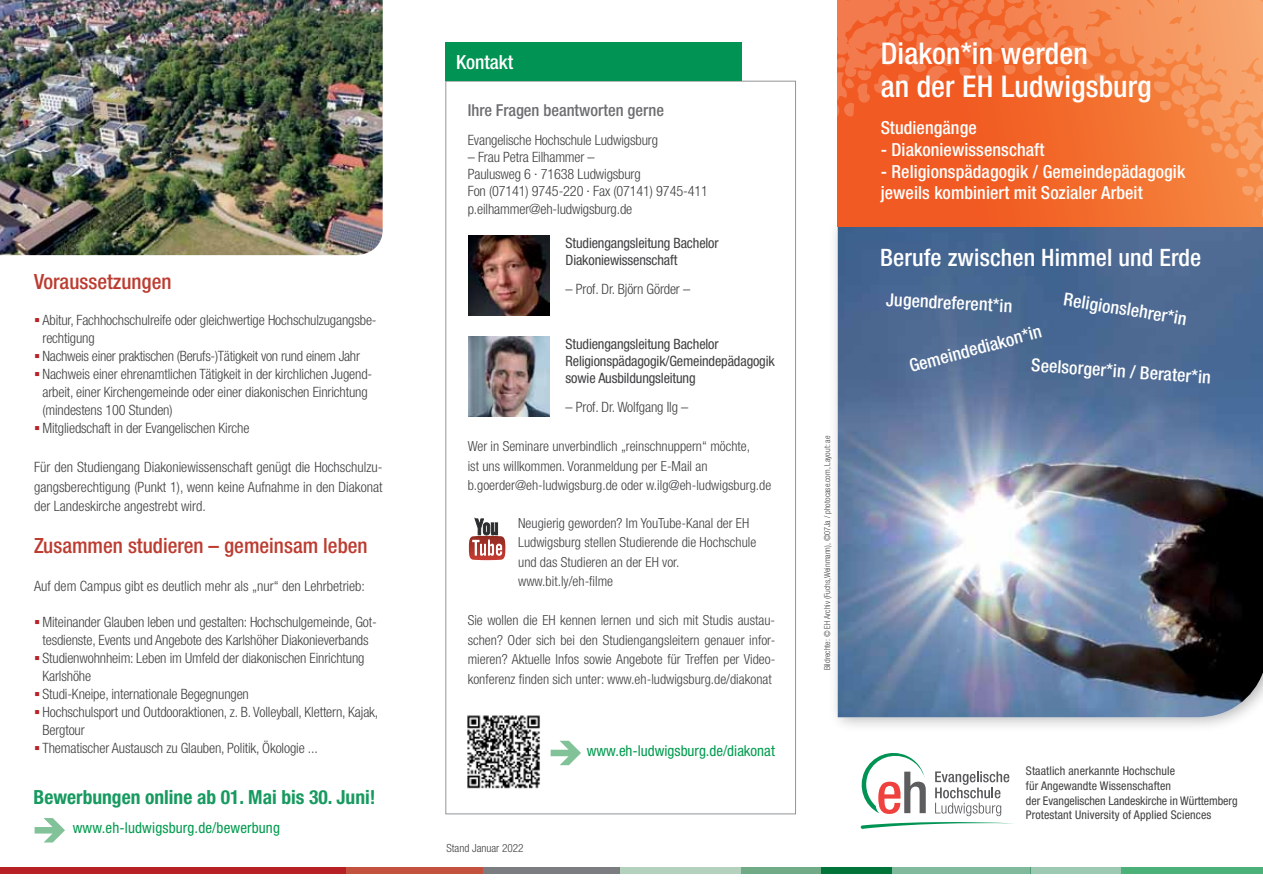
<style>
.page{position:relative;width:1263px;height:893px;background:#fff}
.page>*{position:absolute;margin:0;border:0;box-sizing:border-box;transform-origin:0 0}
.t1{font:500 condensed 30px/33px "Helvetica Neue LTW1 G";letter-spacing:.005em;color:#fff}
.t2{font:500 condensed 24px "Helvetica Neue LTW1 G";letter-spacing:.005em;color:#fff}
.t3{font:500 condensed 21px "Helvetica Neue LTW1 G";color:#bc3c30}
.t4{font:700 condensed 19.5px "Helvetica Neue LT";color:#179a60}
.t5{font:500 condensed 19.5px "Helvetica Neue LTW1 G";color:#fff}
.t6{font:500 condensed 18px/21.6px "Helvetica Neue LTW1 G";letter-spacing:.005em;color:#fff}
.t7{font:500 condensed 16.5px "Helvetica Neue LTW1 G";color:#6d6e70}
.t8{font:condensed 15px "Helvetica Neue LTW1 G";letter-spacing:.01em;color:#009b4e}
.t9{font:300 condensed 14.25px/18px "Helvetica Neue LT";letter-spacing:-.01em;color:#414042}
.t10{font:condensed 14.25px/17.1px "Helvetica Neue LTW1 G";letter-spacing:-.01em;color:#414042}
.t11{font:300 condensed 13.8px/19.5px "Helvetica Neue LT";color:#414042}
.t12{font:condensed 12px/14.7px "Helvetica Neue LTW1 G";letter-spacing:.01em;color:#414042}
.t13{font:300 condensed 11.25px "Helvetica Neue LT";color:#414042}
.t14{font:300 condensed 8.25px "Helvetica Neue LT";color:#414042}
</style>
<div class="page">
<div style="left:445px;top:43px;width:297px;height:38px;background:#009353"></div>
<img style="left:0;top:0;width:383px;height:255px">
<img style="left:467px;top:715px;width:73px;height:74px">
<svg style="left:551px;top:741px;width:30px;height:24px"></svg>
<img style="left:468px;top:235px;width:82px;height:80px">
<img style="left:468px;top:336px;width:82px;height:81px">
<svg style="left:469px;top:519px;width:36px;height:41px"></svg>
<div style="left:1030px;top:867px;width:92px;height:7px;background:#9dc8b1"></div>
<div style="left:814px;top:867px;width:78px;height:7px;background:#007439"></div>
<div style="left:740px;top:867px;width:81px;height:7px;background:#70aa87"></div>
<div style="left:619px;top:867px;width:122px;height:7px;background:#b4d1bd"></div>
<div style="left:483px;top:867px;width:136px;height:7px;background:#7c7d80"></div>
<div style="left:345px;top:867px;width:138px;height:7px;background:#c2513e"></div>
<div style="left:0;top:867px;width:345px;height:7px;background:#b72126"></div>
<div style="left:891px;top:867px;width:139px;height:7px;background:#80b99c"></div>
<div style="left:1121px;top:867px;width:142px;height:7px;background:#4cb079"></div>
<svg style="left:35px;top:818px;width:30px;height:24px"></svg>
<svg style="left:935px;top:771px;width:74px;height:45px"></svg>
<svg style="left:861px;top:753px;width:65px;height:61px"></svg>
<svg style="left:861px;top:822px;width:152px;height:7px"></svg>
<div style="left:827px;top:214px;width:436px;height:519px;background:#000;opacity:.3"></div>
<img style="left:838px;top:226px;width:425px;height:491px">
<svg style="left:838px;top:0;width:425px;height:226px;background:#f3743a"></svg>
<h3 class="t3" style="left:34px;top:269px;width:139px">Voraussetzungen</h3>
<p class="t9" style="left:43px;top:311px;width:336px">Abitur, Fachhochschulreife oder gleichwertige Hochschulzugangsbe&shy;rechtigung<br>Nachweis einer praktischen (Berufs-)Tätigkeit von rund einem Jahr Nachweis einer ehrenamtlichen Tätigkeit in der kirchlichen Jugend&shy;arbeit, einer Kirchengemeinde oder einer diakonischen Einrichtung (mindestens 100 Stunden)<br>Mitgliedschaft in der Evangelischen Kirche</p>
<p class="t9" style="left:34px;top:457px;width:350px;line-height:19.5px;text-align:justify">Für den Studiengang Diakoniewissenschaft genügt die Hochschulzu&shy;gangsberechtigung (Punkt 1), wenn keine Aufnahme in den Diakonat der Landeskirche angestrebt wird.</p>
<h3 class="t3" style="left:34px;top:533px;width:335px">Zusammen studieren – gemeinsam leben</h3>
<p class="t9" style="left:34px;top:577px;width:333px">Auf dem Campus gibt es deutlich mehr als „nur“ den Lehrbetrieb:</p>
<p class="t9" style="left:43px;top:613px;width:337px">Miteinander Glauben leben und gestalten: Hochschulgemeinde, Got&shy;tesdienste, Events und Angebote des Karlshöher Diakonieverbands Studienwohnheim: Leben im Umfeld der diakonischen Einrichtung Karlshöhe<br>Studi-Kneipe, internationale Begegnungen<br>Hochschulsport und Outdooraktionen, z. B. Volleyball, Klettern, Kajak, Bergtour<br>Thematischer Austausch zu Glauben, Politik, Ökologie ...</p>
<h3 class="t4" style="left:34px;top:785px;width:343px">Bewerbungen online ab 01. Mai bis 30. Juni!</h3>
<p class="t8" style="left:73px;top:819px;width:209px">www.eh-ludwigsburg.de/bewerbung</p>
<h3 class="t5" style="left:456px;top:50px;width:59px">Kontakt</h3>
<p class="t7" style="left:468px;top:100px;width:198px">Ihre Fragen beantworten gerne</p>
<p class="t9" style="left:468px;top:131px;width:192px">Evangelische Hochschule Ludwigsburg</p>
<p class="t9" style="left:468px;top:148px;width:242px;line-height:17.1px">– Frau Petra Eilhammer –<br>Paulusweg 6 · 71638 Ludwigsburg<br>Fon (07141) 9745-220 · Fax (07141) 9745-411 p.eilhammer@eh-ludwigsburg.de</p>
<p class="t10" style="left:565px;top:234px;width:155px">Studiengangsleitung Bachelor<br>Diakoniewissenschaft</p>
<p class="t9" style="left:565px;top:280px;width:126px">– Prof. Dr. Björn Görder –</p>
<p class="t10" style="left:565px;top:335px;width:211px">Studiengangsleitung Bachelor<br>Religionspädagogik/Gemeindepädagogik sowie Ausbildungsleitung</p>
<p class="t9" style="left:565px;top:398px;width:124px">– Prof. Dr. Wolfgang Ilg –</p>
<p class="t11" style="left:468px;top:437px;width:305px">Wer in Seminare unverbindlich „reinschnuppern“ möchte,<br>ist uns willkommen. Voranmeldung per E-Mail an b.goerder@eh-ludwigsburg.de oder w.ilg@eh-ludwigsburg.de</p>
<p class="t11" style="left:518px;top:513px;width:240px">Neugierig geworden? Im YouTube-Kanal der EH Ludwigsburg stellen Studierende die Hochschule und das Studieren an der EH vor. www.bit.ly/eh-filme</p>
<p class="t11" style="left:468px;top:610px;width:309px;text-align:justify">Sie wollen die EH kennen lernen und sich mit Studis austau&shy;schen? Oder sich bei den Studiengangsleitern genauer infor&shy;mieren? Aktuelle Infos sowie Angebote für Treffen per Video&shy;konferenz finden sich unter: www.eh-ludwigsburg.de/diakonat</p>
<p class="t13" style="left:446px;top:842px;width:79px">Stand Januar 2022</p>
<p class="t8" style="left:587px;top:742px;width:190px">www.eh-ludwigsburg.de/diakonat</p>
<p class="t14" style="left:822px;top:670px;width:236px;rotate:-90deg">Bildrechte: © EH Archiv (Fuchs,Weinmann), ©07Ja / photocase.com, Layout: ae</p>
<h1 class="t1" style="left:881px;top:37px;width:272px">Diakon*in werden<br>an der EH Ludwigsburg</h1>
<p class="t6" style="left:881px;top:117px;width:98px">Studiengänge</p>
<p class="t6" style="left:881px;top:139px;width:165px">- Diakoniewissenschaft</p>
<p class="t6" style="left:881px;top:160px;width:306px">- Religionspädagogik / Gemeindepädagogik jeweils kombiniert mit Sozialer Arbeit</p>
<h2 class="t2" style="left:880px;top:243px;width:322px">Berufe zwischen Himmel und Erde</h2>
<p class="t6" style="left:887px;top:288px;width:128px;rotate:3deg">Jugendreferent*in</p>
<p class="t6" style="left:1065px;top:288px;width:126px;rotate:9deg">Religionslehrer*in</p>
<p class="t6" style="left:907px;top:356px;width:138px;rotate:-15deg">Gemeindediakon*in</p>
<p class="t6" style="left:1032px;top:354px;width:181px;rotate:4deg">Seelsorger*in / Berater*in</p>
<p class="t12" style="left:1026px;top:763px;width:213px">Staatlich anerkannte Hochschule<br>für Angewandte Wissenschaften<br>der Evangelischen Landeskirche in Württemberg Protestant University of Applied Sciences</p>
</div>
